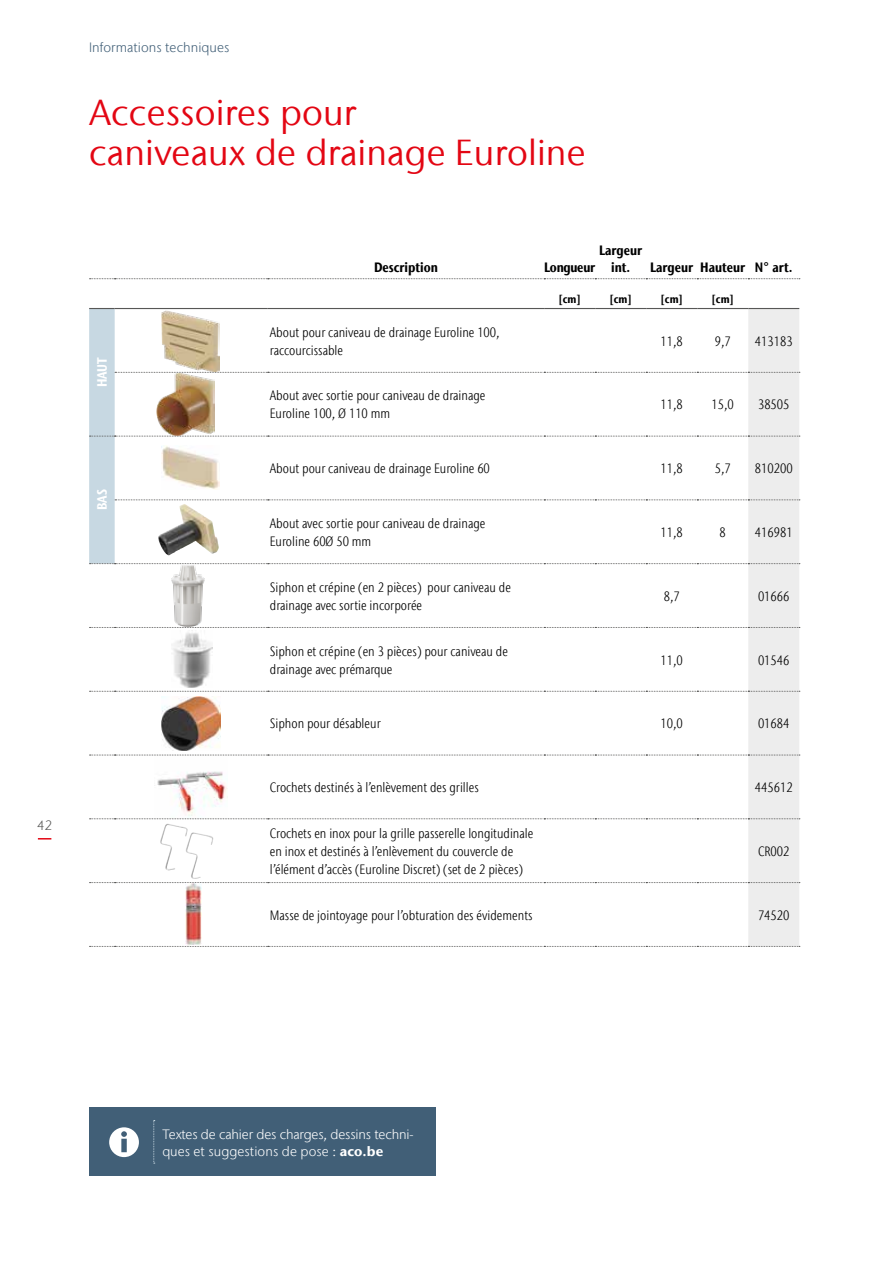
<style>
.page{position:relative;width:893px;height:1263px;background:#fff}
.page>*{position:absolute;margin:0;border:0;box-sizing:border-box;transform-origin:0 0}
.t1{font:36px/39.6px "Stone Sans IIITC Com";letter-spacing:.005em;color:#e30613}
.t2{font:300 condensed 13.5px/17.9px "Stone Sans IIITC Com";color:#000}
.t3{font:300 13.5px/17px "Stone Sans IIITC Com";letter-spacing:-.01em;color:#fff}
.t4{font:700 condensed 13.5px/17.9px "Stone Sans IIITC Com";color:#000;text-align:center}
.t5{font:300 13.5px "Stone Sans IIITC Com";letter-spacing:.005em;color:#415f77}
.t6{font:700 condensed 13.5px "Stone Sans IIITC Com";letter-spacing:-.02em;color:#000}
.t7{font:700 condensed 13.5px "Stone Sans IIITC Com";color:#fff}
.t8{font:300 13.5px "Stone Sans IIITC Com";color:#575756}
.t9{font:700 condensed 11.25px "Stone Sans IIITC Com";color:#000}
.s1{font-weight:700}
</style>
<div class="page">
<svg style="left:90px;top:278px;width:710px;height:1px"></svg>
<svg style="left:89px;top:308px;width:711px;height:639px"></svg>
<img style="left:185px;top:884px;width:16px;height:61px">
<div style="left:89px;top:1107px;width:346px;height:69px;background:#415f77"></div>
<svg style="left:153px;top:1120px;width:2px;height:44px"></svg>
<svg style="left:109px;top:1127px;width:30px;height:30px"></svg>
<svg style="left:38px;top:838px;width:13px;height:1px"></svg>
<p class="t8" style="left:37px;top:816px;width:16px">42</p>
<p class="t5" style="left:89px;top:38px;width:142px">Informations techniques</p>
<h1 class="t1" style="left:89px;top:92px;width:498px">Accessoires pour<br>caniveaux de drainage Euroline</h1>
<p class="t4" style="left:599px;top:241px;width:45px">Largeur int.</p>
<p class="t4" style="left:374px;top:258px;width:65px">Description</p>
<p class="t6" style="left:544px;top:259px;width:52px">Longueur</p>
<p class="t4" style="left:650px;top:258px;width:144px">Largeur Hauteur N° art.</p>
<p class="t7" style="left:93px;top:387px;width:32px;rotate:-90deg">HAUT</p>
<p class="t7" style="left:93px;top:510px;width:22px;rotate:-90deg">BAS</p>
<p class="t9" style="left:558px;top:292px;width:24px">[cm]</p>
<p class="t9" style="left:609px;top:292px;width:24px">[cm]</p>
<p class="t9" style="left:660px;top:292px;width:24px">[cm]</p>
<p class="t9" style="left:711px;top:292px;width:24px">[cm]</p>
<p class="t2" style="left:270px;top:323px;width:231px">About pour caniveau de drainage Euroline 100, raccourcissable</p>
<p class="t2" style="left:661px;top:332px;width:24px">11,8</p>
<p class="t2" style="left:715px;top:332px;width:18px">9,7</p>
<p class="t2" style="left:755px;top:332px;width:39px">413183</p>
<p class="t2" style="left:270px;top:387px;width:217px">About avec sortie pour caniveau de drainage<br>Euroline 100, Ø 110 mm</p>
<p class="t2" style="left:661px;top:396px;width:24px">11,8</p>
<p class="t2" style="left:712px;top:396px;width:24px">15,0</p>
<p class="t2" style="left:758px;top:396px;width:33px">38505</p>
<p class="t2" style="left:270px;top:459px;width:222px">About pour caniveau de drainage Euroline 60</p>
<p class="t2" style="left:661px;top:459px;width:24px">11,8</p>
<p class="t2" style="left:715px;top:459px;width:18px">5,7</p>
<p class="t2" style="left:755px;top:459px;width:39px">810200</p>
<p class="t2" style="left:270px;top:514px;width:217px">About avec sortie pour caniveau de drainage<br>Euroline 60Ø 50 mm</p>
<p class="t2" style="left:661px;top:523px;width:24px">11,8</p>
<p class="t2" style="left:720px;top:523px;width:8px">8</p>
<p class="t2" style="left:755px;top:523px;width:39px">416981</p>
<p class="t2" style="left:270px;top:578px;width:243px">Siphon et crépine (en 2 pièces) pour caniveau de drainage avec sortie incorporée</p>
<p class="t2" style="left:664px;top:587px;width:18px">8,7</p>
<p class="t2" style="left:758px;top:587px;width:33px">01666</p>
<p class="t2" style="left:270px;top:642px;width:240px">Siphon et crépine (en 3 pièces) pour caniveau de drainage avec prémarque</p>
<p class="t2" style="left:661px;top:651px;width:24px">11,0</p>
<p class="t2" style="left:758px;top:651px;width:33px">01546</p>
<p class="t2" style="left:270px;top:715px;width:112px">Siphon pour désableur</p>
<p class="t2" style="left:661px;top:715px;width:24px">10,0</p>
<p class="t2" style="left:758px;top:715px;width:33px">01684</p>
<p class="t2" style="left:270px;top:778px;width:210px">Crochets destinés à l’enlèvement des grilles</p>
<p class="t2" style="left:755px;top:778px;width:39px">445612</p>
<p class="t2" style="left:270px;top:824px;width:265px">Crochets en inox pour la grille passerelle longitudinale en inox et destinés à l’enlèvement du couvercle de l’élément d’accès (Euroline Discret) (set de 2 pièces)</p>
<p class="t2" style="left:758px;top:842px;width:33px">CR002</p>
<p class="t2" style="left:270px;top:906px;width:264px">Masse de jointoyage pour l’obturation des évidements</p>
<p class="t2" style="left:758px;top:906px;width:33px">74520</p>
<p class="t3" style="left:162px;top:1125px;width:253px">Textes de cahier des charges, dessins techni&shy;ques et suggestions de pose : <span class="s1">aco.be</span></p>
</div>
